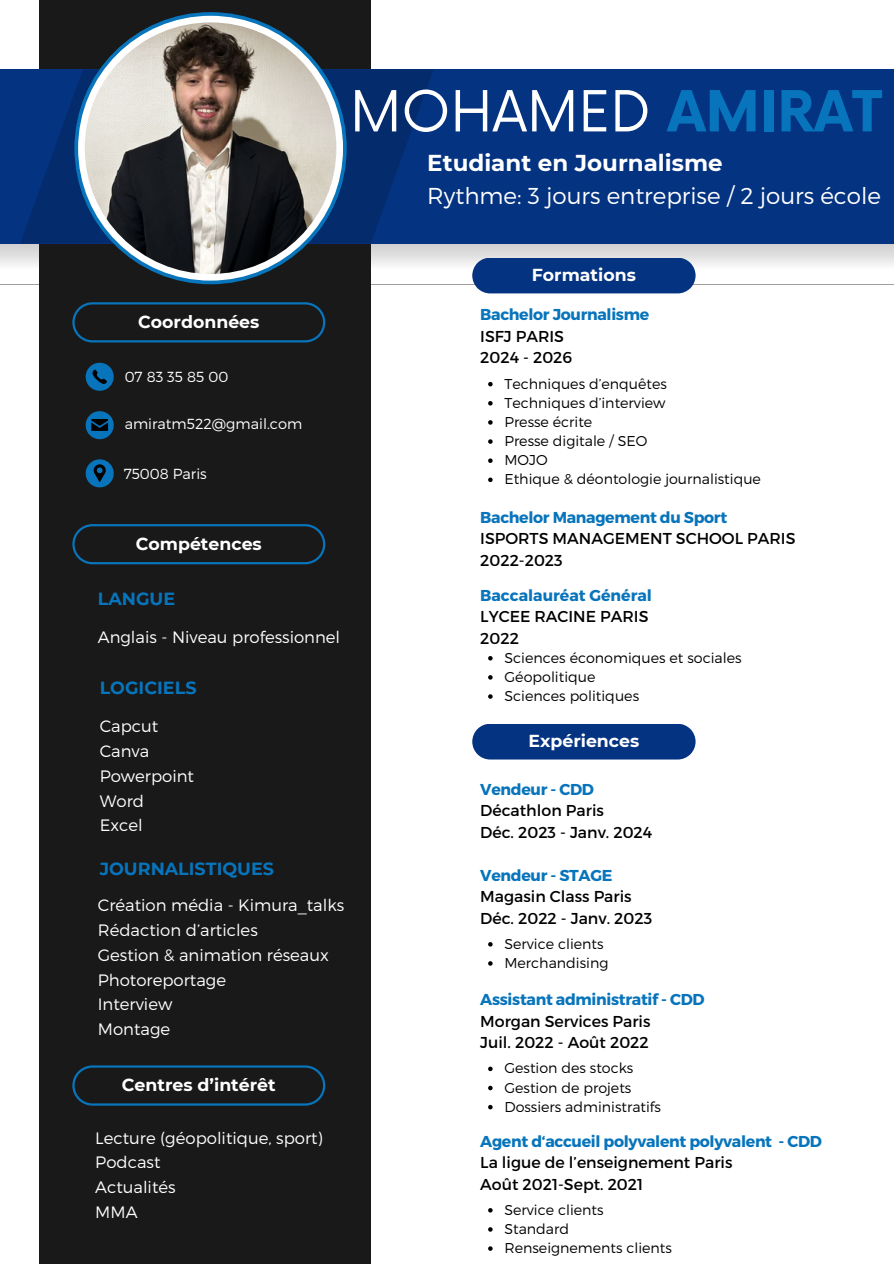
<style>
.page{position:relative;width:894px;height:1264px;background:#fff}
.page>*{position:absolute;margin:0;border:0;box-sizing:border-box;transform-origin:0 0}
.t1{font:55.05px "Now";color:#fff}
.t2{font:300 22.95px/33.8px "Montserrat";color:#fff}
.t3{font:700 17.55px "Montserrat";color:#0774bb}
.t4{font:700 17.25px "Montserrat";color:#fff}
.t5{font:300 16.5px/24.8px "Montserrat";color:#fff}
.t6{font:15.75px "Montserrat";color:#010101}
.t7{font:700 15.75px "Montserrat";letter-spacing:-.02em;color:#0774bb}
.t8{font:700 15.75px "Montserrat";color:#0774bb}
.t9{font:300 14.55px "Montserrat";color:#fff}
.t10{font:300 14.25px "Montserrat";color:#010101}
.s1{font-weight:700;color:#0774bb}
.s2{font-weight:700}
</style>
<div class="page">
<svg style="left:0;top:243px;width:893px;height:37px"></svg>
<div style="left:39px;top:0;width:332px;height:1263px;background:#191919"></div>
<div style="left:472px;top:258px;width:223px;height:35px;background:#043382"></div>
<div style="left:0;top:69px;width:893px;height:174px;background:#043382"></div>
<svg style="left:72px;top:524px;width:253px;height:40px"></svg>
<svg style="left:20px;top:69px;width:413px;height:174px;fill:#042b6b"></svg>
<svg style="left:86px;top:411px;width:28px;height:28px"></svg>
<svg style="left:86px;top:363px;width:28px;height:28px"></svg>
<svg style="left:86px;top:459px;width:28px;height:28px"></svg>
<svg style="left:74px;top:12px;width:272px;height:272px;background:#1577b8"></svg>
<div style="left:78px;top:16px;width:265px;height:264px;background:#fff;border-radius:50%"></div>
<img style="left:85px;top:22px;width:251px;height:252px;border-radius:50%">
<svg style="left:488px;top:382px;width:4px;height:4px"></svg>
<svg style="left:488px;top:401px;width:4px;height:4px"></svg>
<svg style="left:488px;top:420px;width:4px;height:4px"></svg>
<svg style="left:488px;top:439px;width:4px;height:5px"></svg>
<svg style="left:488px;top:458px;width:4px;height:5px"></svg>
<svg style="left:488px;top:477px;width:4px;height:5px"></svg>
<svg style="left:72px;top:302px;width:253px;height:40px"></svg>
<svg style="left:488px;top:656px;width:4px;height:4px"></svg>
<svg style="left:488px;top:675px;width:4px;height:4px"></svg>
<svg style="left:488px;top:694px;width:4px;height:4px"></svg>
<div style="left:472px;top:724px;width:223px;height:35px;background:#043382"></div>
<svg style="left:488px;top:942px;width:4px;height:4px"></svg>
<svg style="left:488px;top:961px;width:4px;height:4px"></svg>
<svg style="left:488px;top:1066px;width:4px;height:5px"></svg>
<svg style="left:488px;top:1085px;width:4px;height:5px"></svg>
<svg style="left:488px;top:1104px;width:4px;height:5px"></svg>
<svg style="left:488px;top:1208px;width:4px;height:4px"></svg>
<svg style="left:488px;top:1227px;width:4px;height:4px"></svg>
<svg style="left:488px;top:1246px;width:4px;height:4px"></svg>
<svg style="left:72px;top:1065px;width:253px;height:40px"></svg>
<h1 class="t1" style="left:350px;top:81px;width:533px">MOHAMED <span class="s1">AMIRAT</span></h1>
<p class="t2" style="left:427px;top:144px;width:455px"><span class="s2">Etudiant en Journalisme<br></span>Rythme: 3 jours entreprise / 2 jours école</p>
<h2 class="t4" style="left:138px;top:311px;width:123px">Coordonnées</h2>
<p class="t9" style="left:125px;top:368px;width:105px">07 83 35 85 00</p>
<p class="t9" style="left:125px;top:414px;width:179px">amiratm522@gmail.com</p>
<h3 class="t9" style="left:124px;top:464px;width:85px">75008 Paris</h3>
<h4 class="t4" style="left:136px;top:533px;width:127px">Compétences</h4>
<h4 class="t3" style="left:98px;top:588px;width:79px">LANGUE</h4>
<h5 class="t5" style="left:98px;top:624px;width:244px">Anglais - Niveau professionnel</h5>
<p class="t3" style="left:100px;top:677px;width:98px">LOGICIELS</p>
<p class="t5" style="left:100px;top:713px;width:96px">Capcut<br>Canva<br>Powerpoint<br>Word<br>Excel</p>
<p class="t3" style="left:100px;top:858px;width:176px">JOURNALISTIQUES</p>
<p class="t5" style="left:98px;top:892px;width:248px">Création média - Kimura_talks<br>Rédaction d’articles<br>Gestion &amp; animation réseaux<br>Photoreportage<br>Interview<br>Montage</p>
<p class="t4" style="left:122px;top:1074px;width:155px">Centres d’intérêt</p>
<p class="t5" style="left:95px;top:1124px;width:229px">Lecture (géopolitique, sport)<br>Podcast<br>Actualités<br>MMA</p>
<p class="t4" style="left:531px;top:264px;width:105px">Formations</p>
<p class="t7" style="left:480px;top:304px;width:170px">Bachelor Journalisme</p>
<p class="t6" style="left:480px;top:326px;width:85px">ISFJ PARIS</p>
<h4 class="t6" style="left:480px;top:347px;width:93px">2024 - 2026</h4>
<h5 class="t10" style="left:504px;top:374px;width:164px">Techniques d’enquêtes</h5>
<h3 class="t10" style="left:504px;top:393px;width:162px">Techniques d’interview</h3>
<h5 class="t10" style="left:504px;top:412px;width:89px">Presse écrite</h5>
<h3 class="t10" style="left:504px;top:432px;width:144px">Presse digitale / SEO</h3>
<h5 class="t10" style="left:504px;top:451px;width:45px">MOJO</h5>
<h4 class="t10" style="left:504px;top:470px;width:258px">Ethique &amp; déontologie journalistique</h4>
<p class="t7" style="left:480px;top:507px;width:248px">Bachelor Management du Sport</p>
<p class="t6" style="left:480px;top:528px;width:316px">ISPORTS MANAGEMENT SCHOOL PARIS</p>
<p class="t6" style="left:480px;top:550px;width:84px">2022-2023</p>
<p class="t8" style="left:480px;top:585px;width:173px">Baccalauréat Général</p>
<p class="t6" style="left:480px;top:606px;width:170px">LYCEE RACINE PARIS</p>
<p class="t6" style="left:480px;top:627px;width:40px">2022</p>
<p class="t10" style="left:504px;top:648px;width:238px">Sciences économiques et sociales</p>
<p class="t10" style="left:504px;top:667px;width:92px">Géopolitique</p>
<p class="t10" style="left:504px;top:686px;width:136px">Sciences politiques</p>
<p class="t4" style="left:528px;top:730px;width:112px">Expériences</p>
<p class="t7" style="left:480px;top:779px;width:115px">Vendeur - CDD</p>
<p class="t6" style="left:480px;top:800px;width:125px">Décathlon Paris</p>
<p class="t6" style="left:480px;top:822px;width:173px">Déc. 2023 - Janv. 2024</p>
<p class="t7" style="left:480px;top:865px;width:134px">Vendeur - STAGE</p>
<h4 class="t6" style="left:480px;top:886px;width:153px">Magasin Class Paris</h4>
<p class="t6" style="left:480px;top:907px;width:173px">Déc. 2022 - Janv. 2023</p>
<p class="t10" style="left:504px;top:934px;width:100px">Service clients</p>
<p class="t10" style="left:504px;top:953px;width:105px">Merchandising</p>
<p class="t7" style="left:480px;top:989px;width:226px">Assistant administratif - CDD</p>
<p class="t6" style="left:480px;top:1011px;width:172px">Morgan Services Paris</p>
<p class="t6" style="left:480px;top:1032px;width:170px">Juil. 2022 - Août 2022</p>
<p class="t10" style="left:504px;top:1059px;width:130px">Gestion des stocks</p>
<p class="t10" style="left:504px;top:1078px;width:128px">Gestion de projets</p>
<p class="t10" style="left:504px;top:1097px;width:158px">Dossiers administratifs</p>
<p class="t7" style="left:480px;top:1131px;width:343px">Agent d‘accueil polyvalent polyvalent - CDD</p>
<p class="t6" style="left:480px;top:1152px;width:254px">La ligue de l’enseignement Paris</p>
<p class="t6" style="left:480px;top:1173px;width:164px">Août 2021-Sept. 2021</p>
<p class="t10" style="left:504px;top:1200px;width:100px">Service clients</p>
<p class="t10" style="left:504px;top:1219px;width:66px">Standard</p>
<p class="t10" style="left:504px;top:1238px;width:169px">Renseignements clients</p>
</div>
